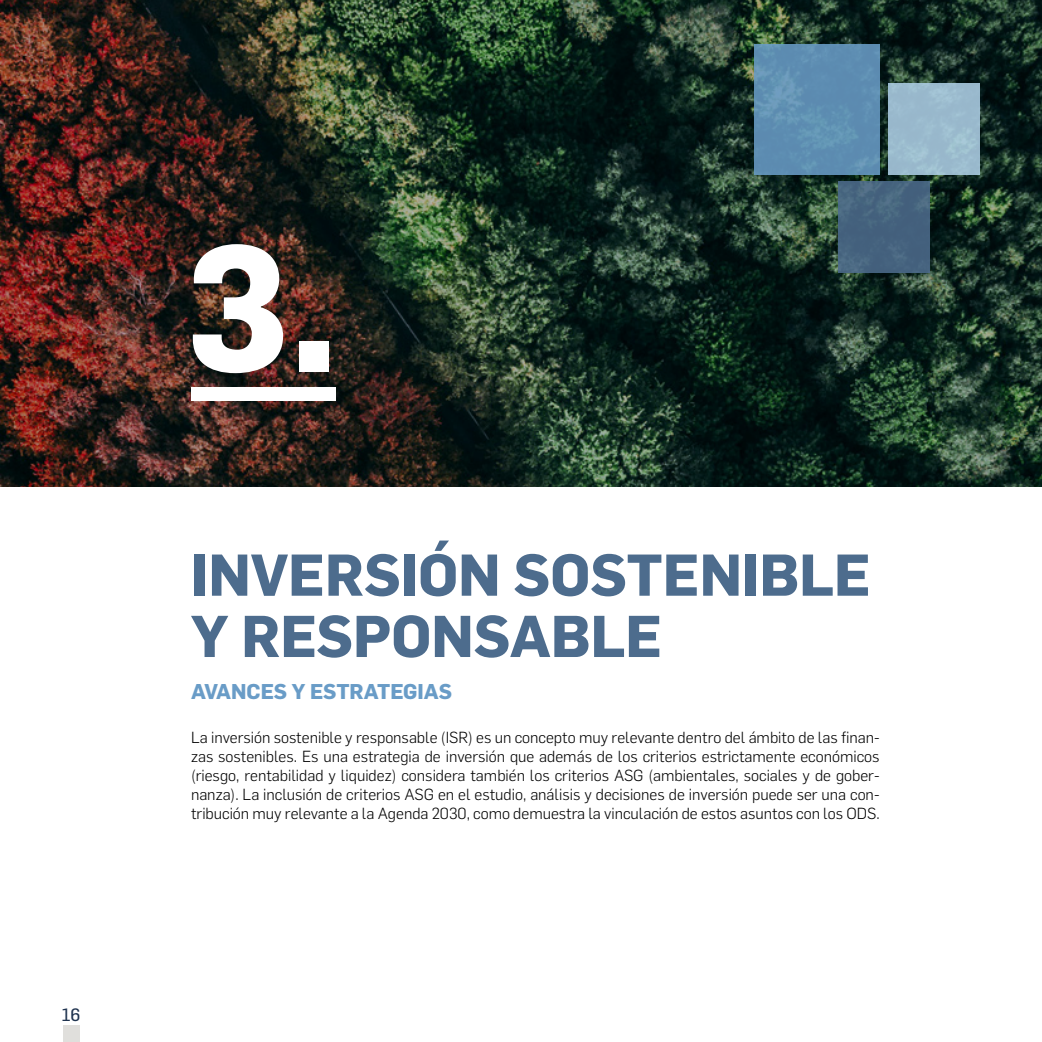
<style>
.page{position:relative;width:1042px;height:1042px;background:#fff}
.page>*{position:absolute;margin:0;border:0;box-sizing:border-box;transform-origin:0 0}
.t1{font:700 175px "Flama";color:#fff}
.t2{font:700 57.75px/61.2px "Flama";color:#4d6c8d}
.t3{font:700 21px "Flama";color:#699cc7}
.t4{font:17.5px "Flama Basic";color:#1f334f}
.t5{font:300 15.75px/18.9px "Flama";color:#000;text-align:justify}
</style>
<div class="page">
<div style="left:63px;top:1025px;width:16px;height:17px;background:#e0dfdc"></div>
<img style="left:0;top:0;width:1042px;height:486px">
<div style="left:888px;top:83px;width:91px;height:92px;background:#9abacd"></div>
<div style="left:838px;top:181px;width:92px;height:92px;background:#44627e"></div>
<div style="left:754px;top:45px;width:125px;height:130px;background:linear-gradient(to right,#6191b4,#5d8db2)"></div>
<div style="left:191px;top:387px;width:144px;height:14px;background:#fff"></div>
<p class="t4" style="left:62px;top:1002px;width:20px">16</p>
<h1 class="t1" style="left:185px;top:182px;width:156px">3.</h1>
<h2 class="t2" style="left:191px;top:540px;width:681px">INVERSIÓN SOSTENIBLE<br>Y RESPONSABLE</h2>
<h3 class="t3" style="left:191px;top:676px;width:263px">AVANCES Y ESTRATEGIAS</h3>
<p class="t5" style="left:191px;top:727px;width:690px">La inversión sostenible y responsable (ISR) es un concepto muy relevante dentro del ámbito de las finan&shy;zas sostenibles. Es una estrategia de inversión que además de los criterios estrictamente económicos (riesgo, rentabilidad y liquidez) considera también los criterios ASG (ambientales, sociales y de gober&shy;nanza). La inclusión de criterios ASG en el estudio, análisis y decisiones de inversión puede ser una con&shy;tribución muy relevante a la Agenda 2030, como demuestra la vinculación de estos asuntos con los ODS.</p>
</div>
